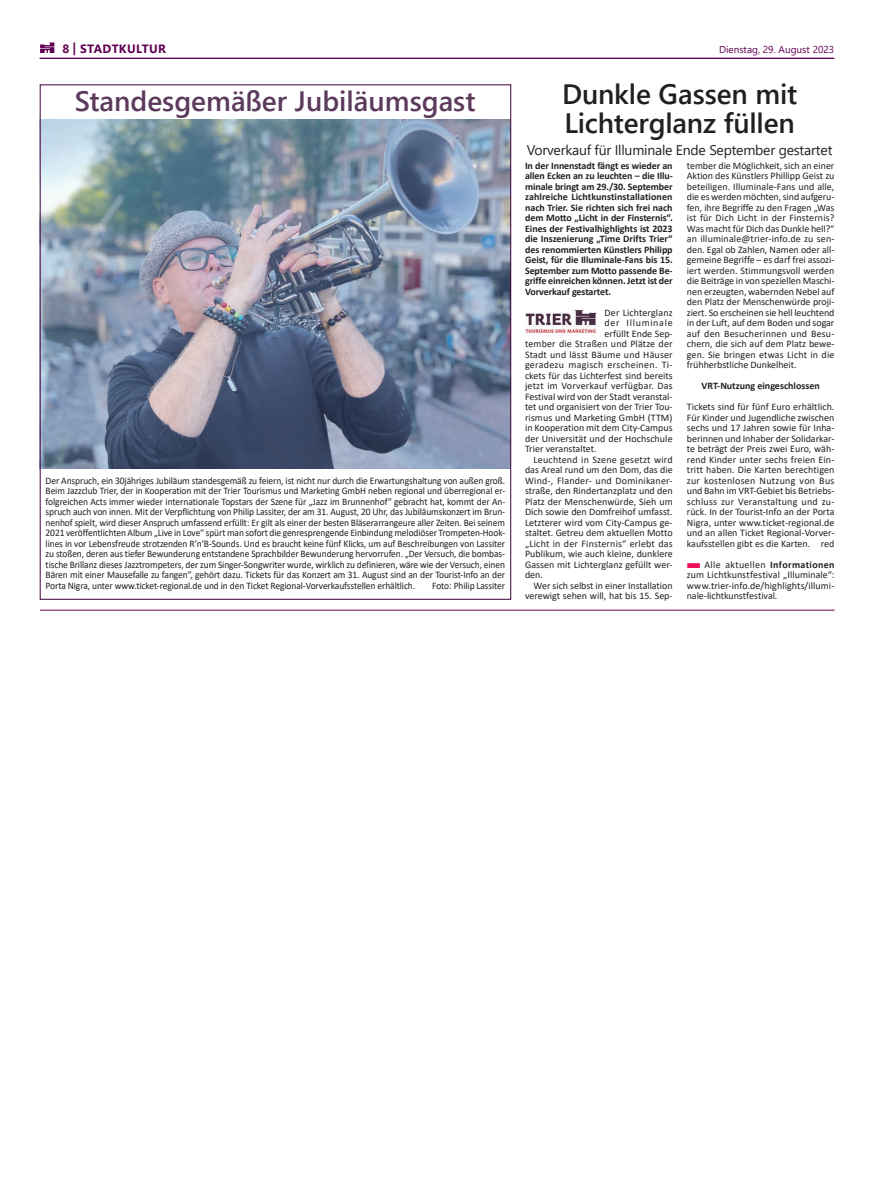
<style>
.page{position:relative;width:874px;height:1191px;background:#fff}
.page>*{position:absolute;margin:0;border:0;box-sizing:border-box;transform-origin:0 0}
.t1{font:600 28px/29px "Segoe UI";letter-spacing:-.005em;color:#231f20}
.t2{font:600 28px "Segoe UI";color:#5c3a5c}
.t3{font:14px "Segoe UI";letter-spacing:-.015em;color:#231f20}
.t4{font:700 12px "Segoe UI";letter-spacing:.03em;color:#610053}
.t5{font:10px/10.5px "Calibri";color:#231f20;text-align:justify}
.t6{font:10px/10.5px "Calibri";color:#231f20;text-align:justify;scale:.95 1}
.t7{font:700 10px/10.5px "Calibri";letter-spacing:-.01em;color:#231f20;text-align:justify}
.t8{font:10px "Calibri";letter-spacing:.02em;color:#231f20}
.t9{font:10px "Calibri";letter-spacing:.03em;color:#231f20}
.t10{font:10px "Segoe UI";color:#610053}
.t11{font:10px "Calibri";letter-spacing:.065em;color:#231f20}
.s1{font-size:12.7px}
.s2{color:#ee1059}
.s3{font-weight:700}
</style>
<div class="page">
<hr style="left:40px;top:58px;width:793px;height:1px;background:#610053">
<svg style="left:40px;top:43px;width:15px;height:10px"></svg>
<hr style="left:40px;top:610px;width:794px;height:1px;background:#610053">
<img style="left:525px;top:310px;width:72px;height:26px">
<img style="left:42px;top:120px;width:466px;height:349px">
<p class="t4" style="left:62px;top:37px;width:105px">8 <span class="s1">|</span> STADTKULTUR</p>
<p class="t10" style="left:718px;top:40px;width:117px">Dienstag, 29. August 2023</p>
<h1 class="t1" style="left:561px;top:78px;width:236px">Dunkle Gassen mit<br>Lichterglanz füllen</h1>
<h2 class="t3" style="left:526px;top:137px;width:307px">Vorverkauf für Illuminale Ende September gestartet</h2>
<p class="t7" style="left:525px;top:160px;width:149px">In der Innenstadt fängt es wieder an allen Ecken an zu leuchten – die Illu&shy;minale bringt am 29./30. September zahlreiche Lichtkunstinstallationen nach Trier. Sie richten sich frei nach dem Motto „Licht in der Finsternis“.<br>Eines der Festivalhighlights ist 2023 die Inszenierung „Time Drifts Trier“ des renommierten Künstlers Philipp Geist, für die Illuminale-Fans bis 15.<br>September zum Motto passende Be&shy;griffe einreichen können. Jetzt ist der Vorverkauf gestartet.</p>
<p class="t5" style="left:604px;top:307px;width:69px">Der Lichterglanz</p>
<p class="t11" style="left:604px;top:316px;width:69px">der Illuminale</p>
<p class="t5" style="left:604px;top:328px;width:69px">erfüllt Ende Sep-</p>
<p class="t5" style="left:525px;top:338px;width:149px">tember die Straßen und Plätze der</p>
<p class="t5" style="left:525px;top:349px;width:149px">Stadt und lässt Bäume und Häuser</p>
<p class="t9" style="left:525px;top:358px;width:149px">geradezu magisch erscheinen. Ti-</p>
<p class="t5" style="left:525px;top:370px;width:149px">ckets für das Lichterfest sind bereits</p>
<p class="t8" style="left:525px;top:379px;width:149px">jetzt im Vorverkauf verfügbar. Das</p>
<p class="t5" style="left:525px;top:391px;width:149px">Festival wird von der Stadt veranstal-</p>
<p class="t5" style="left:525px;top:401px;width:149px">tet und organisiert von der Trier Tou-</p>
<p class="t5" style="left:525px;top:412px;width:149px">rismus und Marketing GmbH (TTM)</p>
<p class="t5" style="left:525px;top:422px;width:149px">in Kooperation mit dem City-Campus</p>
<p class="t5" style="left:525px;top:433px;width:149px">der Universität und der Hochschule</p>
<p class="t5" style="left:525px;top:443px;width:73px">Trier veranstaltet.</p>
<p class="t8" style="left:533px;top:452px;width:140px">Leuchtend in Szene gesetzt wird</p>
<p class="t5" style="left:525px;top:464px;width:149px">das Areal rund um den Dom, das die</p>
<p class="t8" style="left:525px;top:473px;width:149px">Wind-, Flander- und Dominikaner-</p>
<p class="t5" style="left:525px;top:485px;width:149px">straße, den Rindertanzplatz und den</p>
<p class="t5" style="left:525px;top:496px;width:149px">Platz der Menschenwürde, Sieh um</p>
<p class="t5" style="left:525px;top:506px;width:149px">Dich sowie den Domfreihof umfasst.</p>
<p class="t5" style="left:525px;top:517px;width:149px">Letzterer wird vom City-Campus ge-</p>
<p class="t5" style="left:525px;top:527px;width:149px">staltet. Getreu dem aktuellen Motto</p>
<p class="t5" style="left:525px;top:538px;width:149px">„Licht in der Finsternis“ erlebt das</p>
<p class="t5" style="left:525px;top:548px;width:149px">Publikum, wie auch kleine, dunklere</p>
<p class="t5" style="left:525px;top:559px;width:149px">Gassen mit Lichterglanz gefüllt wer-</p>
<p class="t5" style="left:525px;top:569px;width:19px">den.</p>
<p class="t5" style="left:533px;top:580px;width:140px">Wer sich selbst in einer Installation</p>
<p class="t5" style="left:525px;top:590px;width:149px">verewigt sehen will, hat bis 15. Sep-</p>
<h1 class="t2" style="left:75px;top:75px;width:402px">Standesgemäßer Jubiläumsgast</h1>
<p class="t5" style="left:686px;top:160px;width:149px">tember die Möglichkeit, sich an einer Aktion des Künstlers Phillipp Geist zu beteiligen. Illuminale-Fans und alle, die es werden möchten, sind aufgeru&shy;fen, ihre Begriffe zu den Fragen „Was ist für Dich Licht in der Finsternis?<br>Was macht für Dich das Dunkle hell?“ an illuminale@trier-info.de zu sen&shy;den. Egal ob Zahlen, Namen oder all&shy;gemeine Begriffe – es darf frei assozi&shy;iert werden. Stimmungsvoll werden die Beiträge in von speziellen Maschi&shy;nen erzeugten, wabernden Nebel auf den Platz der Menschenwürde proji&shy;ziert. So erscheinen sie hell leuchtend in der Luft, auf dem Boden und sogar auf den Besucherinnen und Besu&shy;chern, die sich auf dem Platz bewe&shy;gen. Sie bringen etwas Licht in die frühherbstliche Dunkelheit.</p>
<p class="t7" style="left:701px;top:380px;width:120px">VRT-Nutzung eingeschlossen</p>
<p class="t5" style="left:686px;top:401px;width:149px">Tickets sind für fünf Euro erhältlich.<br>Für Kinder und Jugendliche zwischen sechs und 17 Jahren sowie für Inha&shy;berinnen und Inhaber der Solidarkar&shy;te beträgt der Preis zwei Euro, wäh&shy;rend Kinder unter sechs freien Ein&shy;tritt haben. Die Karten berechtigen zur kostenlosen Nutzung von Bus und Bahn im VRT-Gebiet bis Betriebs&shy;schluss zur Veranstaltung und zu&shy;rück. In der Tourist-Info an der Porta Nigra, unter www.ticket-regional.de und an allen Ticket Regional-Vorver&shy;kaufsstellen gibt es die Karten. red</p>
<p class="t5" style="left:686px;top:559px;width:149px"><span class="s2">■</span> Alle aktuellen <span class="s3">Informationen </span>zum Lichtkunstfestival „Illuminale“: www.trier-info.de/highlights/illumi&shy;nale-lichtkunstfestival.</p>
<p class="t6" style="left:46px;top:475px;width:485px">Der Anspruch, ein 30jähriges Jubiläum standesgemäß zu feiern, ist nicht nur durch die Erwartungshaltung von außen groß.<br>Beim Jazzclub Trier, der in Kooperation mit der Trier Tourismus und Marketing GmbH neben regional und überregional er&shy;folgreichen Acts immer wieder internationale Topstars der Szene für „Jazz im Brunnenhof“ gebracht hat, kommt der An&shy;spruch auch von innen. Mit der Verpflichtung von Philip Lassiter, der am 31. August, 20 Uhr, das Jubiläumskonzert im Brun&shy;nenhof spielt, wird dieser Anspruch umfassend erfüllt: Er gilt als einer der besten Bläserarrangeure aller Zeiten. Bei seinem 2021 veröffentlichten Album „Live in Love“ spürt man sofort die genresprengende Einbindung melodiöser Trompeten-Hook&shy;lines in vor Lebensfreude strotzenden R’n’B-Sounds. Und es braucht keine fünf Klicks, um auf Beschreibungen von Lassiter zu stoßen, deren aus tiefer Bewunderung entstandene Sprachbilder Bewunderung hervorrufen. „Der Versuch, die bombas&shy;tische Brillanz dieses Jazztrompeters, der zum Singer-Songwriter wurde, wirklich zu definieren, wäre wie der Versuch, einen Bären mit einer Mausefalle zu fangen“, gehört dazu. Tickets für das Konzert am 31. August sind an der Tourist-Info an der Porta Nigra, unter www.ticket-regional.de und in den Ticket Regional-Vorverkaufsstellen erhältlich.</p>
<p class="t6" style="left:432px;top:580px;width:78px">Foto: Philip Lassiter</p>
</div>
